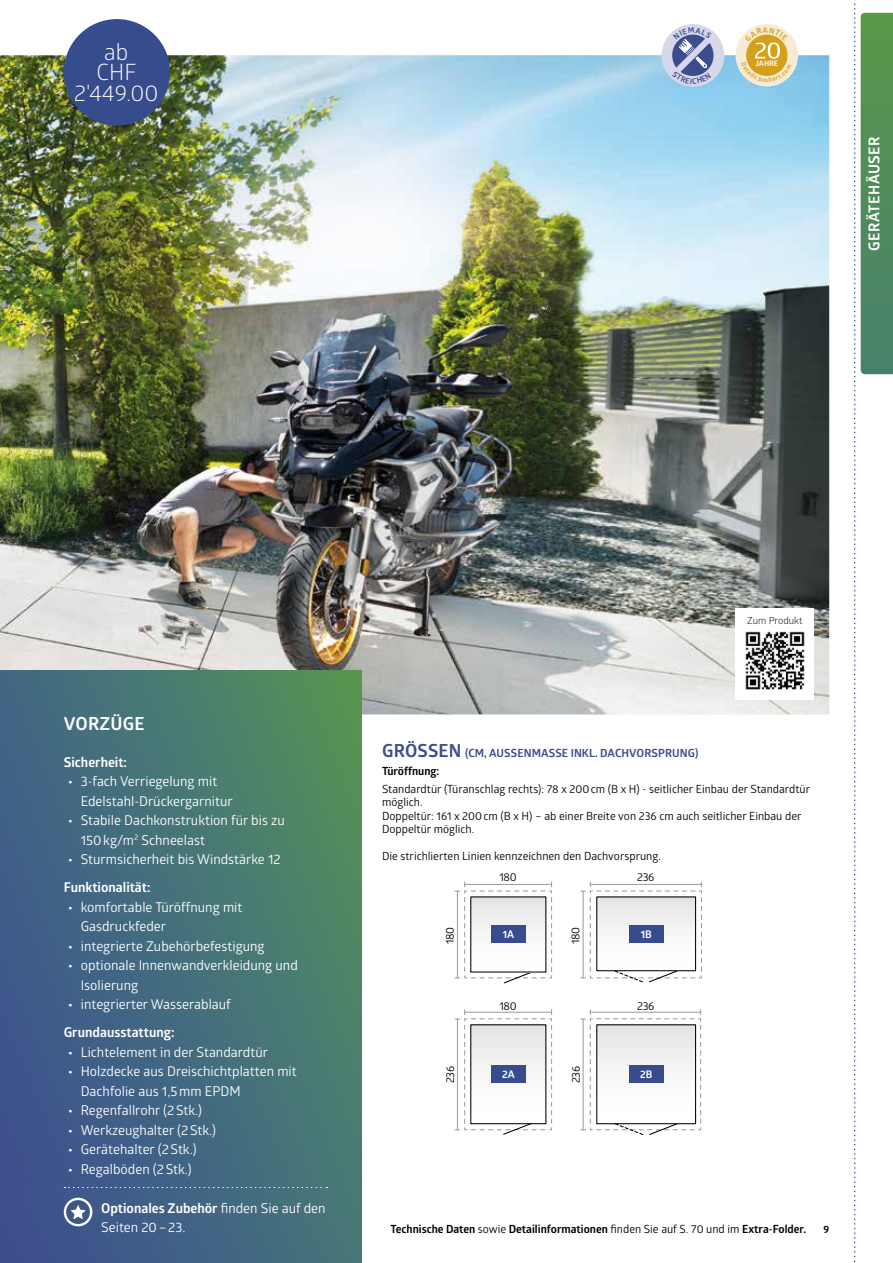
<style>
.page{position:relative;width:893px;height:1263px;background:#fff}
.page>*{position:absolute;margin:0;border:0;box-sizing:border-box;transform-origin:0 0}
.t1{font:22.5px/21px "Glober";color:#fff;text-align:center}
.t2{font:700 18px "Glober";letter-spacing:.01em;color:#fff}
.t3{font:700 15px "Glober";color:#fff}
.t4{font:13.5px/19.5px "Glober";color:#fff}
.t5{font:700 13.5px "Glober";color:#fff}
.t6{font:11.25px/13.5px "Glober";color:#000}
.t7{font:700 11.25px "Glober";color:#000}
.t8{font:700 11.25px/17.7px "Glober";letter-spacing:.01em;color:#3d4c8d}
.t9{font:700 10.5px "Glober";color:#fff}
.t10{font:700 10.5px "Glober";color:#000}
.t11{font:9.75px "Glober";color:#000}
.t12{font:700 7.5px "Glober";letter-spacing:.01em;color:#fff}
.s1{font-weight:700}
.s2{font-size:18px}
.s3{color:#000}
.s4{font-weight:400}
</style>
<div class="page">
<div style="left:0;top:670px;width:361px;height:593px;background:linear-gradient(to right,#3c4d90,#467778)"></div>
<div style="left:662px;top:24px;width:62px;height:63px;background:#d8d7e9;border-radius:50%"></div>
<div style="left:672px;top:35px;width:41px;height:41px;background:#3d4c8d;border-radius:50%"></div>
<div style="left:736px;top:24px;width:62px;height:63px;background:#f8ebd4;border-radius:50%"></div>
<svg style="left:65px;top:1186px;width:262px;height:2px"></svg>
<svg style="left:64px;top:1198px;width:28px;height:28px"></svg>
<svg style="left:854px;top:0;width:39px;height:1262px"></svg>
<img style="left:0;top:55px;width:829px;height:659px">
<svg style="left:0;top:670px;width:361px;height:516px;background:#457079"></svg>
<svg style="left:455px;top:882px;width:98px;height:102px"></svg>
<div style="left:471px;top:897px;width:75px;height:75px;background:linear-gradient(to bottom,#e3e4e5,#fff)"></div>
<div style="left:491px;top:925px;width:34px;height:17px;background:#374c8d"></div>
<svg style="left:455px;top:1010px;width:98px;height:125px"></svg>
<div style="left:491px;top:1066px;width:34px;height:17px;background:#374c8d"></div>
<svg style="left:581px;top:1010px;width:121px;height:125px"></svg>
<div style="left:629px;top:1066px;width:34px;height:17px;background:#374c8d"></div>
<svg style="left:581px;top:882px;width:121px;height:101px"></svg>
<div style="left:629px;top:925px;width:34px;height:17px;background:#374c8d"></div>
<div style="left:736px;top:608px;width:78px;height:91px;background:#fff"></div>
<img style="left:745px;top:631px;width:60px;height:59px">
<div style="left:64px;top:19px;width:106px;height:106px;background:#374c8d;border-radius:50%"></div>
<svg style="left:672px;top:27px;width:40px;height:57px"></svg>
<svg style="left:741px;top:27px;width:50px;height:55px"></svg>
<h1 class="t1" style="left:74px;top:40px;width:86px">ab<br>CHF<br>2'449.00</h1>
<p class="t12" style="left:755px;top:58px;width:24px">JAHRE</p>
<p class="t3" style="left:863px;top:251px;width:114px;rotate:-90deg">Gerätehäuser</p>
<h2 class="t2" style="left:64px;top:711px;width:82px">VORZÜGE</h2>
<p class="t5" style="left:64px;top:752px;width:65px">Sicherheit:</p>
<p class="t4" style="left:81px;top:771px;width:154px;text-indent:-13px"><span class="s1">•</span> 3-fach Verriegelung mit<br>Edelstahl-Drückergarnitur</p>
<p class="t4" style="left:81px;top:810px;width:206px;text-indent:-13px"><span class="s1">•</span> Stabile Dachkonstruktion für bis zu<br>150kg/m<sup>2</sup> Schneelast</p>
<p class="t4" style="left:64px;top:845px;width:218px;line-height:28px;text-indent:4px"><span class="s1">•</span> Sturmsicherheit bis Windstärke 12<br><span class="s1">Funktionalität:</span></p>
<p class="t4" style="left:81px;top:897px;width:163px;text-indent:-13px"><span class="s1">•</span> komfortable Türöffnung mit<br>Gasdruckfeder</p>
<p class="t4" style="left:68px;top:936px;width:198px"><span class="s1">•</span> integrierte Zubehörbefestigung</p>
<p class="t4" style="left:81px;top:955px;width:219px;text-indent:-13px"><span class="s1">•</span> optionale Innenwandverkleidung und<br>Isolierung</p>
<p class="t4" style="left:64px;top:990px;width:169px;line-height:28px;text-indent:4px"><span class="s1">•</span> integrierter Wasserablauf<br><span class="s1">Grundausstattung:</span></p>
<p class="t4" style="left:68px;top:1042px;width:202px"><span class="s1">•</span> Lichtelement in der Standardtür</p>
<p class="t4" style="left:81px;top:1061px;width:217px;text-indent:-13px"><span class="s1">•</span> Holzdecke aus Dreischichtplatten mit<br>Dachfolie aus 1,5mm EPDM</p>
<p class="t4" style="left:68px;top:1100px;width:136px"><span class="s1">•</span> Regenfallrohr (2Stk.)</p>
<p class="t4" style="left:68px;top:1120px;width:150px"><span class="s1">•</span> Werkzeughalter (2Stk.)</p>
<p class="t4" style="left:68px;top:1139px;width:130px"><span class="s1">•</span> Gerätehalter (2Stk.)</p>
<p class="t4" style="left:68px;top:1159px;width:125px"><span class="s1">•</span> Regalböden (2Stk.)</p>
<p class="t4" style="left:101px;top:1197px;width:226px"><span class="s1">Optionales Zubehör</span> finden Sie auf den<br>Seiten 20–23.</p>
<p class="t11" style="left:747px;top:614px;width:57px">Zum Produkt</p>
<p class="t8" style="left:382px;top:744px;width:318px"><span class="s2">GRÖSSEN</span> (CM, AUSSENMASSE INKL. DACHVORSPRUNG)<br><span class="s3">Türöffnung:</span></p>
<p class="t6" style="left:382px;top:781px;width:430px">Standardtür (Türanschlag rechts): 78 x 200cm (B x H) - seitlicher Einbau der Standardtür möglich.<br>Doppeltür: 161 x 200cm (B x H) – ab einer Breite von 236 cm auch seitlicher Einbau der Doppeltür möglich.</p>
<p class="t6" style="left:382px;top:849px;width:280px">Die strichlierten Linien kennzeichnen den Dachvorsprung.</p>
<p class="t6" style="left:443px;top:944px;width:19px;rotate:-90deg">180</p>
<p class="t6" style="left:500px;top:870px;width:19px">180</p>
<p class="t9" style="left:503px;top:926px;width:13px">1A</p>
<p class="t6" style="left:500px;top:998px;width:19px">180</p>
<p class="t6" style="left:568px;top:944px;width:19px;rotate:-90deg">180</p>
<p class="t6" style="left:637px;top:870px;width:19px">236</p>
<p class="t9" style="left:641px;top:926px;width:13px">1B</p>
<p class="t6" style="left:637px;top:998px;width:19px">236</p>
<p class="t6" style="left:443px;top:1083px;width:19px;rotate:-90deg">236</p>
<p class="t9" style="left:640px;top:1067px;width:14px">2B</p>
<p class="t6" style="left:569px;top:1083px;width:19px;rotate:-90deg">236</p>
<p class="t9" style="left:502px;top:1067px;width:14px">2A</p>
<p class="t7" style="left:391px;top:1221px;width:417px">Technische Daten <span class="s4">sowie</span> Detailinformationen <span class="s4">finden Sie auf S. 70 und im</span> Extra-Folder.</p>
<p class="t10" style="left:823px;top:1221px;width:7px">9</p>
</div>
